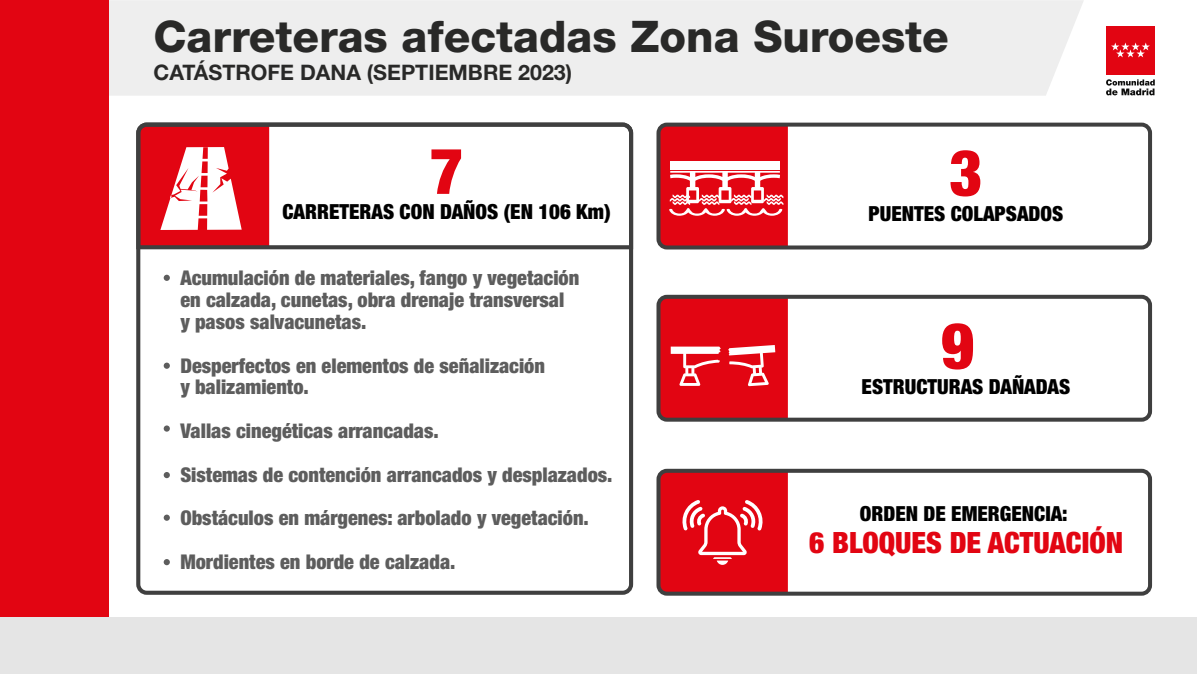
<style>
.page{position:relative;width:1197px;height:674px;background:#fff}
.page>*{position:absolute;margin:0;border:0;box-sizing:border-box;transform-origin:0 0}
.t1{font:900 condensed 64px "Helvetica Neue LT Std";color:#e20512}
.t2{font:800 43.6px "Helvetica Neue LT Std";color:#292928}
.t3{font:900 condensed 29.36px "Helvetica Neue LT Std";color:#e20512}
.t4{font:700 21.36px "Helvetica Neue LT Std";color:#292928}
.t5{font:900 condensed 20.8px "Helvetica Neue LT Std";color:#000}
.t6{font:900 condensed 20.32px/21.8px "Helvetica Neue LT Std";color:#5d5d5d}
</style>
<div class="page">
<div style="left:109px;top:0;width:974px;height:96px;background:#eee"></div>
<div style="left:0;top:0;width:109px;height:674px;background:#e20512"></div>
<div style="left:0;top:617px;width:1196px;height:57px;background:#e5e5e5"></div>
<div style="left:1105px;top:26px;width:49px;height:49px;background:#e20512"></div>
<svg style="left:1111px;top:42px;width:38px;height:15px"></svg>
<svg style="left:1106px;top:79px;width:48px;height:16px"></svg>
<svg style="left:164px;top:275px;width:6px;height:6px"></svg>
<div style="left:164px;top:362px;width:6px;height:7px;background:#5d5d5d;border-radius:50%"></div>
<svg style="left:164px;top:425px;width:6px;height:6px"></svg>
<svg style="left:164px;top:472px;width:6px;height:6px"></svg>
<svg style="left:164px;top:514px;width:6px;height:6px"></svg>
<svg style="left:164px;top:559px;width:6px;height:6px"></svg>
<div style="left:136px;top:123px;width:497px;height:471px;border:4px solid #3f3f3f;border-radius:8px"></div>
<svg style="left:136px;top:122px;width:498px;height:129px"></svg>
<svg style="left:661px;top:474px;width:126px;height:116px;background:#e41824"></svg>
<svg style="left:661px;top:300px;width:126px;height:116px;background:#e41b27"></svg>
<div style="left:656px;top:123px;width:495px;height:126px;border:4px solid #3f3f3f;border-radius:8px"></div>
<div style="left:656px;top:295px;width:495px;height:126px;border:4px solid #3f3f3f;border-radius:8px"></div>
<div style="left:656px;top:469px;width:495px;height:126px;border:4px solid #3f3f3f;border-radius:8px"></div>
<svg style="left:138px;top:125px;width:131px;height:122px"></svg>
<svg style="left:658px;top:125px;width:129px;height:122px;background:#df353f"></svg>
<h2 class="t2" style="left:153px;top:11px;width:796px">Carreteras afectadas Zona Suroeste</h2>
<p class="t4" style="left:153px;top:59px;width:420px">CATÁSTROFE DANA (SEPTIEMBRE 2023)</p>
<h1 class="t1" style="left:430px;top:133px;width:35px">7</h1>
<p class="t5" style="left:282px;top:199px;width:329px">CARRETERAS CON DAÑOS (EN 106 Km)</p>
<p class="t6" style="left:180px;top:267px;width:400px">Acumulación de materiales, fango y vegetación en calzada, cunetas, obra drenaje transversal<br>y pasos salvacunetas.</p>
<p class="t6" style="left:180px;top:354px;width:366px">Desperfectos en elementos de señalización y balizamiento.</p>
<p class="t6" style="left:180px;top:409px;width:433px;line-height:43.6px">Vallas cinegéticas arrancadas.<br>Sistemas de contención arrancados y desplazados.<br>Obstáculos en márgenes: arbolado y vegetación.<br>Mordientes en borde de calzada.</p>
<h1 class="t1" style="left:949px;top:135px;width:35px">3</h1>
<p class="t5" style="left:868px;top:201px;width:196px">PUENTES COLAPSADOS</p>
<h1 class="t1" style="left:940px;top:307px;width:35px">9</h1>
<p class="t5" style="left:861px;top:374px;width:210px">ESTRUCTURAS DAÑADAS</p>
<p class="t5" style="left:859px;top:501px;width:209px">ORDEN DE EMERGENCIA:</p>
<h3 class="t3" style="left:809px;top:525px;width:315px">6 BLOQUES DE ACTUACIÓN</h3>
</div>
